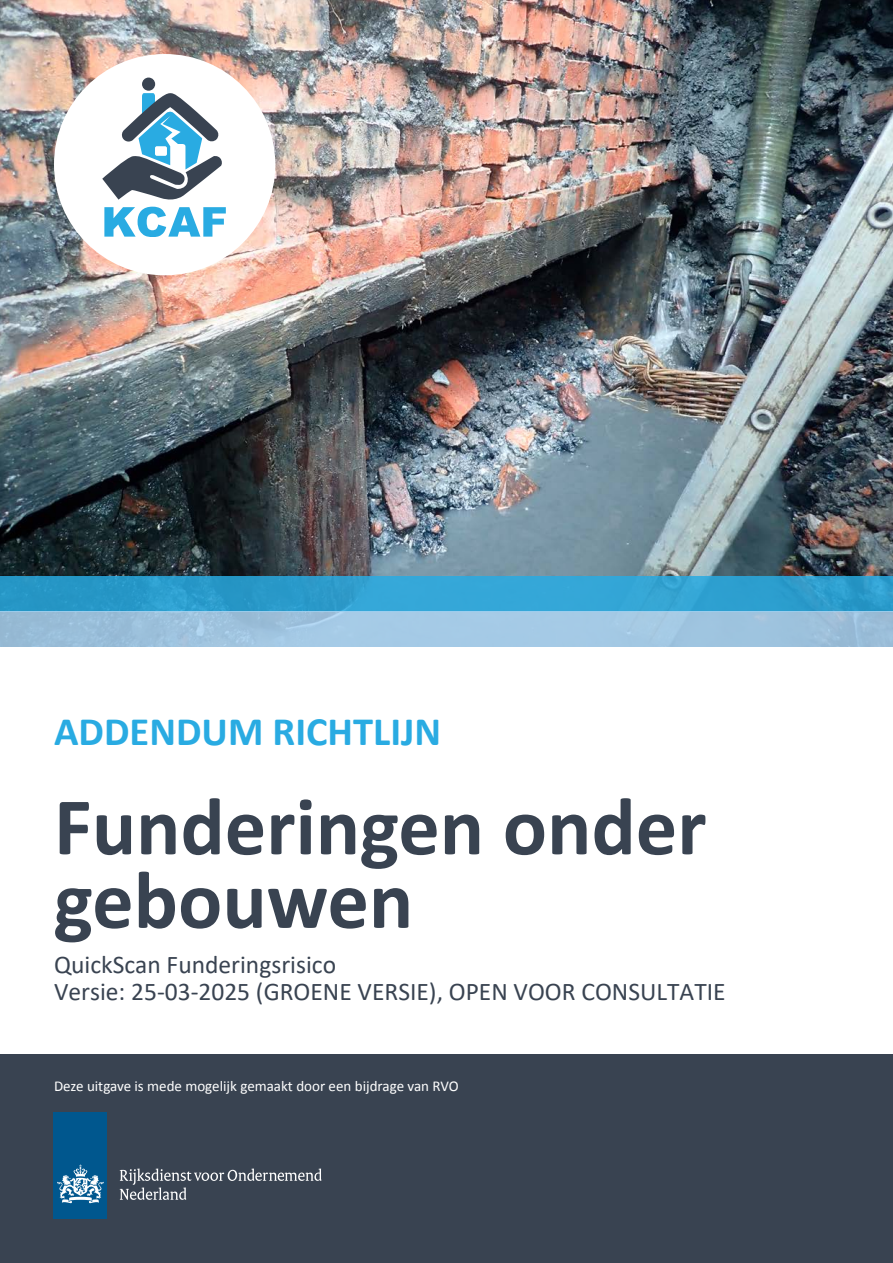
<style>
.page{position:relative;width:893px;height:1263px;background:#fff}
.page>*{position:absolute;margin:0;border:0;box-sizing:border-box;transform-origin:0 0}
.H1_Titel{font:700 82.5px "Calibri";color:#394351}
.P_Richtlijn{font:700 40.5px "Calibri";color:#29abe2}
.P_Subregel{font:25.5px/27px "Calibri";color:#394351}
.t1{font:15px "Calibri";color:#fff}
</style>
<div class="page">
<div style="left:0;top:1054px;width:893px;height:209px;background:#394351"></div>
<img style="left:0;top:0;width:893px;height:576px">
<div style="left:54px;top:54px;width:221px;height:221px;background:#fff;border-radius:50%"></div>
<div style="left:142px;top:78px;width:13px;height:13px;background:#394351;border-radius:50%"></div>
<div style="left:0;top:576px;width:893px;height:35px;background:#2e9fcf"></div>
<div style="left:0;top:611px;width:893px;height:35px;background:#a0c5e0"></div>
<svg style="left:102px;top:93px;width:124px;height:144px"></svg>
<div style="left:54px;top:1112px;width:53px;height:106px;background:#00578e"></div>
<svg style="left:57px;top:1164px;width:47px;height:40px"></svg>
<svg style="left:120px;top:1168px;width:202px;height:32px"></svg>
<p class="P_Richtlijn" style="left:54px;top:702px;width:389px">ADDENDUM RICHTLIJN</p>
<h1 class="H1_Titel" style="left:54px;top:774px;width:654px">Funderingen onder</h1>
<h1 class="H1_Titel" style="left:54px;top:847px;width:361px">gebouwen</h1>
<p class="P_Subregel" style="left:54px;top:950px;width:673px">QuickScan Funderingsrisico<br>Versie: 25-03-2025 (GROENE VERSIE), OPEN VOOR CONSULTATIE</p>
<p class="t1" style="left:54px;top:1077px;width:406px">Deze uitgave is mede mogelijk gemaakt door een bijdrage van RVO</p>
</div>
